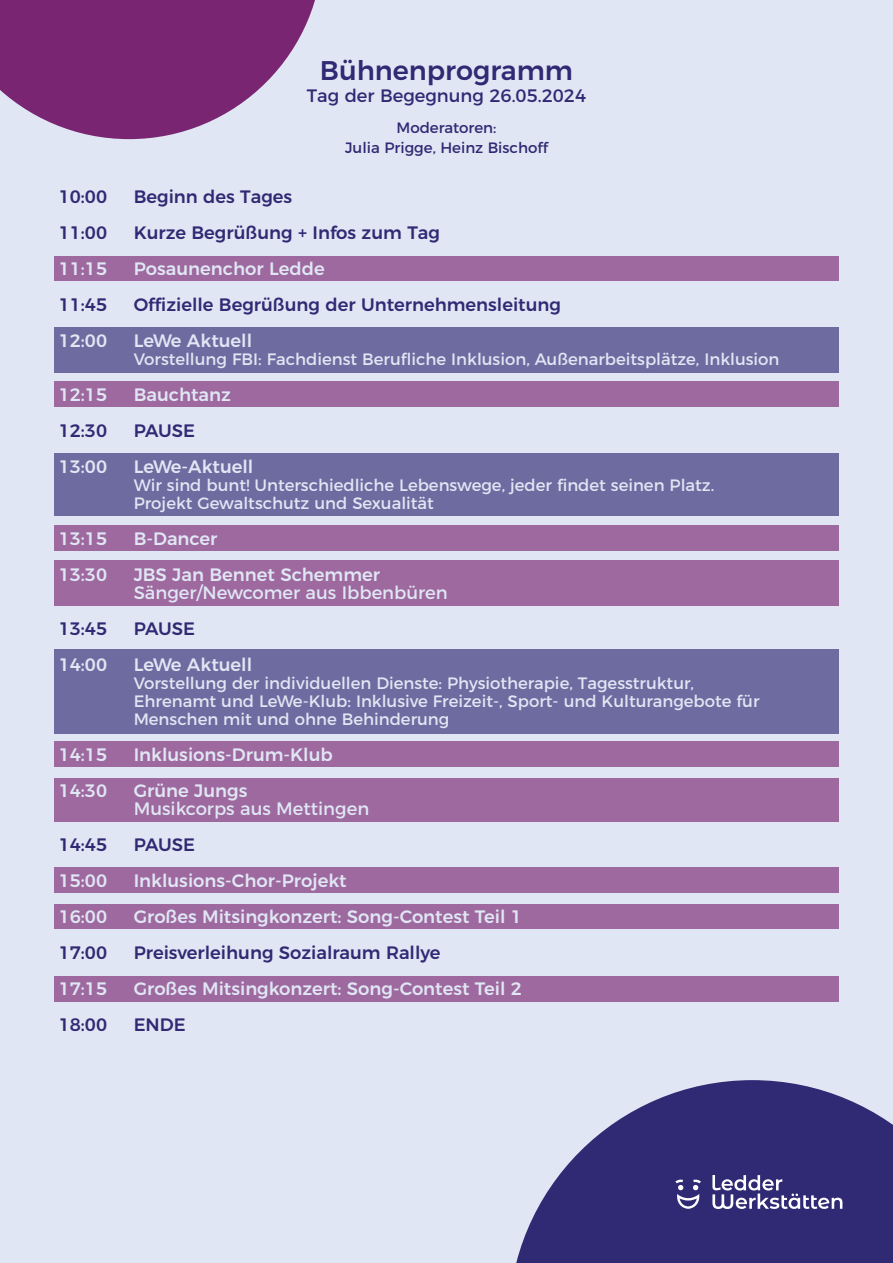
<style>
.page{position:relative;width:893px;height:1263px;background:#e0e6f3}
.page>*{position:absolute;margin:0;border:0;box-sizing:border-box;transform-origin:0 0}
.t1{font:500 27px "Montserrat";color:#302974}
.t2{font:500 18px "Montserrat";color:#e0e6f3}
.t3{font:500 18px "Montserrat";color:#302974}
.t4{font:18px "Montserrat";color:#e0e6f3}
.t5{font:18px "Montserrat";color:#302974}
.t6{font:16.5px/18px "Montserrat";color:#e0e6f3}
.t7{font:15px/19.5px "Montserrat";color:#302974;text-align:center}
</style>
<div class="page">
<div style="left:54px;top:778px;width:785px;height:44px;background:#9d699f"></div>
<div style="left:54px;top:649px;width:785px;height:84px;background:#6e6ba0"></div>
<svg style="left:516px;top:1080px;width:377px;height:183px;fill:#302974"></svg>
<div style="left:54px;top:256px;width:785px;height:25px;background:#9d699f"></div>
<div style="left:54px;top:382px;width:785px;height:25px;background:#9d699f"></div>
<div style="left:54px;top:525px;width:785px;height:26px;background:#9d699f"></div>
<div style="left:54px;top:560px;width:785px;height:46px;background:#9d699f"></div>
<div style="left:54px;top:741px;width:785px;height:25px;background:#9d699f"></div>
<div style="left:54px;top:867px;width:785px;height:26px;background:#9d699f"></div>
<div style="left:54px;top:904px;width:785px;height:24px;background:#9d699f"></div>
<div style="left:54px;top:976px;width:785px;height:25px;background:#9d699f"></div>
<div style="left:54px;top:453px;width:785px;height:62px;background:#6e6ba0"></div>
<div style="left:54px;top:327px;width:785px;height:45px;background:#6e6ba0"></div>
<svg style="left:712px;top:1175px;width:130px;height:34px;background:#656098"></svg>
<svg style="left:675px;top:1179px;width:26px;height:30px"></svg>
<svg style="left:0;top:0;width:315px;height:139px"></svg>
<h1 class="t1" style="left:320px;top:49px;width:255px">Bühnenprogramm</h1>
<p class="t5" style="left:307px;top:81px;width:281px">Tag der Begegnung 26.05.2024</p>
<p class="t7" style="left:345px;top:117px;width:204px">Moderatoren:<br>Julia Prigge, Heinz Bischoff</p>
<p class="t3" style="left:59px;top:182px;width:50px">10:00</p>
<p class="t3" style="left:134px;top:182px;width:160px">Beginn des Tages</p>
<p class="t3" style="left:59px;top:218px;width:50px">11:00</p>
<p class="t3" style="left:134px;top:218px;width:308px">Kurze Begrüßung + Infos zum Tag</p>
<p class="t2" style="left:59px;top:254px;width:50px">11:15</p>
<p class="t2" style="left:134px;top:254px;width:193px">Posaunenchor Ledde</p>
<p class="t3" style="left:59px;top:290px;width:50px">11:45</p>
<p class="t3" style="left:134px;top:290px;width:429px">Offizielle Begrüßung der Unternehmensleitung</p>
<p class="t2" style="left:59px;top:326px;width:50px">12:00</p>
<p class="t2" style="left:134px;top:326px;width:120px">LeWe Aktuell</p>
<p class="t6" style="left:134px;top:349px;width:647px">Vorstellung FBI: Fachdienst Berufliche Inklusion, Außenarbeitsplätze, Inklusion</p>
<p class="t2" style="left:59px;top:380px;width:50px">12:15</p>
<p class="t2" style="left:134px;top:380px;width:99px">Bauchtanz</p>
<p class="t3" style="left:59px;top:416px;width:50px">12:30</p>
<p class="t3" style="left:134px;top:416px;width:63px">PAUSE</p>
<p class="t2" style="left:59px;top:452px;width:50px">13:00</p>
<p class="t2" style="left:134px;top:452px;width:121px">LeWe-Aktuell</p>
<p class="t6" style="left:134px;top:475px;width:582px">Wir sind bunt! Unterschiedliche Lebenswege, jeder findet seinen Platz.<br>Projekt Gewaltschutz und Sexualität</p>
<p class="t2" style="left:59px;top:524px;width:50px">13:15</p>
<p class="t2" style="left:134px;top:524px;width:85px">B-Dancer</p>
<p class="t2" style="left:59px;top:560px;width:50px">13:30</p>
<p class="t2" style="left:134px;top:560px;width:248px">JBS Jan Bennet Schemmer</p>
<p class="t4" style="left:134px;top:578px;width:316px">Sänger/Newcomer aus Ibbenbüren</p>
<p class="t3" style="left:59px;top:614px;width:50px">13:45</p>
<p class="t3" style="left:134px;top:614px;width:63px">PAUSE</p>
<p class="t2" style="left:59px;top:650px;width:50px">14:00</p>
<p class="t2" style="left:134px;top:650px;width:120px">LeWe Aktuell</p>
<p class="t6" style="left:134px;top:673px;width:627px">Vorstellung der individuellen Dienste: Physiotherapie, Tagesstruktur,<br>Ehrenamt und LeWe-Klub: Inklusive Freizeit-, Sport- und Kulturangebote für<br>Menschen mit und ohne Behinderung</p>
<p class="t2" style="left:59px;top:740px;width:50px">14:15</p>
<p class="t2" style="left:134px;top:740px;width:201px">Inklusions-Drum-Klub</p>
<p class="t2" style="left:59px;top:776px;width:50px">14:30</p>
<p class="t2" style="left:134px;top:776px;width:115px">Grüne Jungs</p>
<p class="t4" style="left:134px;top:794px;width:237px">Musikcorps aus Mettingen</p>
<p class="t3" style="left:59px;top:830px;width:50px">14:45</p>
<p class="t3" style="left:134px;top:830px;width:63px">PAUSE</p>
<p class="t2" style="left:59px;top:866px;width:50px">15:00</p>
<p class="t2" style="left:134px;top:866px;width:215px">Inklusions-Chor-Projekt</p>
<p class="t2" style="left:59px;top:902px;width:50px">16:00</p>
<p class="t2" style="left:134px;top:902px;width:390px">Großes Mitsingkonzert: Song-Contest Teil 1</p>
<p class="t3" style="left:59px;top:938px;width:50px">17:00</p>
<p class="t3" style="left:134px;top:938px;width:308px">Preisverleihung Sozialraum Rallye</p>
<p class="t2" style="left:59px;top:974px;width:50px">17:15</p>
<p class="t2" style="left:134px;top:974px;width:390px">Großes Mitsingkonzert: Song-Contest Teil 2</p>
<p class="t3" style="left:59px;top:1010px;width:50px">18:00</p>
<p class="t3" style="left:134px;top:1010px;width:53px">ENDE</p>
</div>
